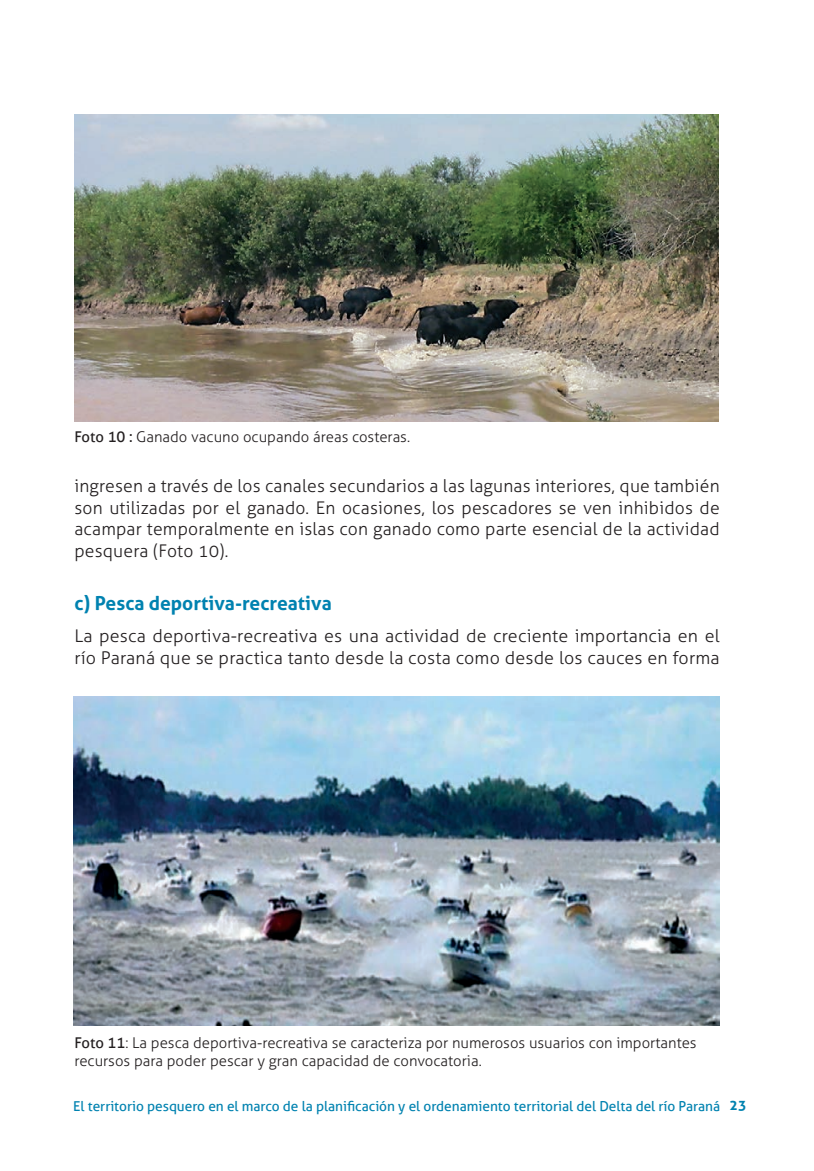
<style>
.page{position:relative;width:814px;height:1171px;background:#fff}
.page>*{position:absolute;margin:0;border:0;box-sizing:border-box;transform-origin:0 0}
.List_Paragraph{font:700 19.25px "Aller";color:#0082b0}
.t1{font:300 17.5px/21.7px "Aller";letter-spacing:.01em;color:#231f20;text-align:justify}
.t2{font:300 14.88px/17.5px "Aller";color:#231f20}
.t3{font:13.65px "Aller";color:#0082b0}
.s1{font-weight:400}
.s2{font-weight:700;font-size:14px}
</style>
<div class="page">
<img style="left:74px;top:696px;width:645px;height:330px">
<img style="left:74px;top:114px;width:644px;height:308px">
<p class="t2" style="left:74px;top:428px;width:337px"><span class="s1">Foto 10 :</span> Ganado vacuno ocupando áreas costeras.</p>
<p class="t1" style="left:74px;top:475px;width:646px">ingresen a través de los canales secundarios a las lagunas interiores, que también son utilizadas por el ganado. En ocasiones, los pescadores se ven inhibidos de acampar temporalmente en islas con ganado como parte esencial de la actividad pesquera (Foto 10).</p>
<p class="List_Paragraph" style="left:74px;top:592px;width:259px">c) Pesca deportiva-recreativa</p>
<p class="t1" style="left:74px;top:625px;width:646px">La pesca deportiva-recreativa es una actividad de creciente importancia en el río Paraná que se practica tanto desde la costa como desde los cauces en forma</p>
<p class="t2" style="left:74px;top:1034px;width:623px"><span class="s1">Foto 11</span>: La pesca deportiva-recreativa se caracteriza por numerosos usuarios con importantes recursos para poder pescar y gran capacidad de convocatoria.</p>
<p class="t3" style="left:73px;top:1098px;width:674px">El territorio pesquero en el marco de la planificación y el ordenamiento territorial del Delta del río Paraná <span class="s2">23</span></p>
</div>
